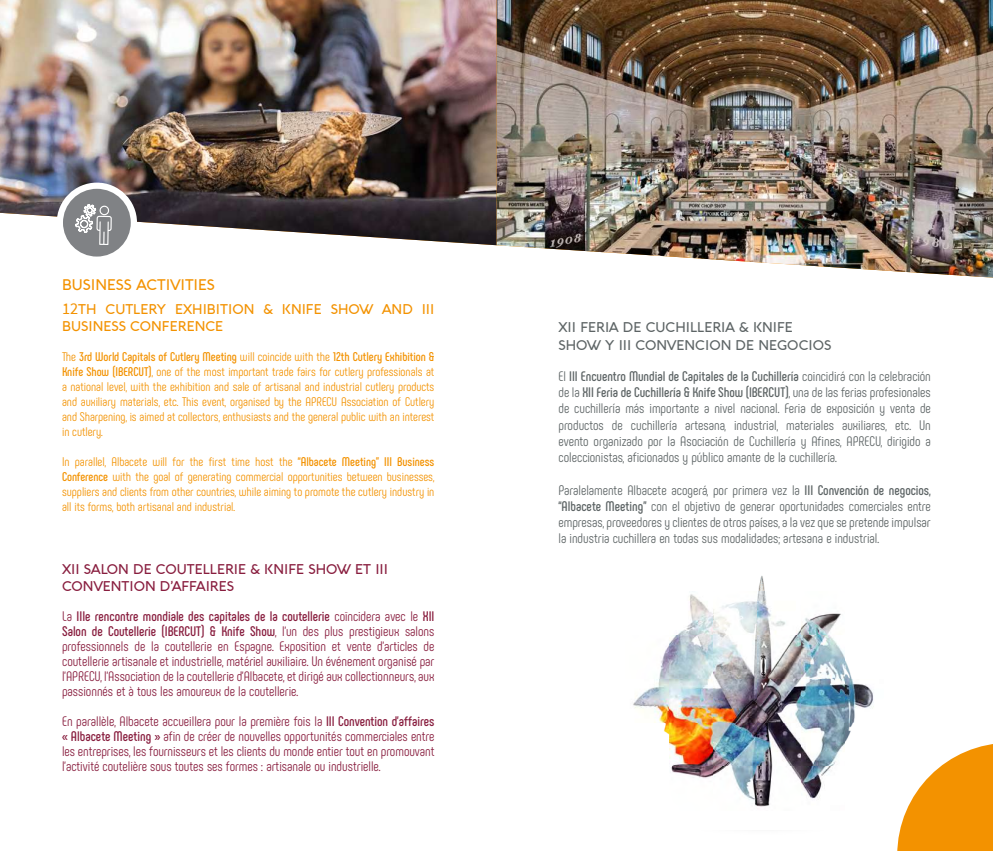
<style>
.page{position:relative;width:993px;height:851px;background:#fff}
.page>*{position:absolute;margin:0;border:0;box-sizing:border-box;transform-origin:0 0}
.t1{font:500 15px "Aquawax";color:#f39200}
.t2{font:13.75px/15px "Phenomena";color:#881d3e;text-align:justify}
.t3{font:13.75px/16.2px "Phenomena";color:#5d6465;text-align:justify}
.t4{font:500 13.75px/17.5px "Aquawax";color:#881d3e}
.t5{font:500 13.75px/17.5px "Aquawax";color:#f39200}
.t6{font:500 13.75px/17.5px "Aquawax";color:#5d6465}
.t7{font:12.5px/15px "Phenomena";color:#f39200;text-align:justify}
.s1{font-family:"Source Sans Pro";font-weight:400;font-size:16.25px}
.s2{font-weight:700}
</style>
<div class="page">
<img style="left:633px;top:576px;width:241px;height:233px">
<img style="left:496px;top:0;width:496px;height:277px">
<img style="left:0;top:0;width:496px;height:245px">
<svg style="left:897px;top:744px;width:95px;height:106px"></svg>
<div style="left:57px;top:182px;width:80px;height:81px;background:#fff;border-radius:50%"></div>
<div style="left:63px;top:189px;width:68px;height:67px;background:#808285;border-radius:50%"></div>
<svg style="left:75px;top:204px;width:37px;height:41px"></svg>
<p class="t1" style="left:62px;top:276px;width:154px">BUSINESS ACTIVITIES</p>
<p class="t5" style="left:62px;top:300px;width:374px"><span class="s1">12</span>TH CUTLERY EXHIBITION &amp; KNIFE SHOW AND III<br>BUSINESS CONFERENCE</p>
<p class="t7" style="left:62px;top:349px;width:374px">The <span class="s2">3rd World Capitals of Cutlery Meeting</span> will coincide with the <span class="s2">12th Cutlery Exhibition &amp; Knife Show (IBERCUT)</span>, one of the most important trade fairs for cutlery professionals at a national level, with the exhibition and sale of artisanal and industrial cutlery products and auxiliary materials, etc. This event, organised by the APRECU Association of Cutlery and Sharpening, is aimed at collectors, enthusiasts and the general public with an interest in cutlery.</p>
<p class="t7" style="left:62px;top:454px;width:374px">In parallel, Albacete will for the first time host the <span class="s2">“Albacete Meeting” III Business Conference</span> with the goal of generating commercial opportunities between businesses, suppliers and clients from other countries, while aiming to promote the cutlery industry in all its forms, both artisanal and industrial.</p>
<p class="t4" style="left:62px;top:560px;width:327px">XII SALON DE COUTELLERIE &amp; KNIFE SHOW ET III<br>CONVENTION D’AFFAIRES</p>
<p class="t2" style="left:62px;top:609px;width:374px">La <span class="s2">IIIe rencontre mondiale des capitales de la coutellerie</span> coïncidera avec le <span class="s2">XII Salon de Coutellerie (IBERCUT) &amp; Knife Show</span>, l’un des plus prestigieux salons professionnels de la coutellerie en Espagne. Exposition et vente d’articles de coutellerie artisanale et industrielle, matériel auxiliaire. Un événement organisé par l’APRECU, l’Association de la coutellerie d’Albacete, et dirigé aux collectionneurs, aux passionnés et à tous les amoureux de la coutellerie.</p>
<p class="t2" style="left:62px;top:714px;width:374px">En parallèle, Albacete accueillera pour la première fois la <span class="s2">III Convention d’affaires « Albacete Meeting »</span> afin de créer de nouvelles opportunités commerciales entre les entreprises, les fournisseurs et les clients du monde entier tout en promouvant l’activité coutelière sous toutes ses formes : artisanale ou industrielle.</p>
<p class="t6" style="left:558px;top:318px;width:274px">XII FERIA DE CUCHILLERIA &amp; KNIFE<br>SHOW Y III CONVENCION DE NEGOCIOS</p>
<p class="t3" style="left:558px;top:368px;width:374px">El <span class="s2">III Encuentro Mundial de Capitales de la Cuchillería</span> coincidirá con la celebración de la <span class="s2">XII Feria de Cuchillería &amp; Knife Show (IBERCUT)</span>, una de las ferias profesionales de cuchillería más importante a nivel nacional. Feria de exposición y venta de productos de cuchillería artesana, industrial, materiales auxiliares, etc. Un evento organizado por la Asociación de Cuchillería y Afines, APRECU, dirigido a coleccionistas, aficionados y público amante de la cuchillería.</p>
<p class="t3" style="left:558px;top:481px;width:374px">Paralelamente Albacete acogerá, por primera vez la <span class="s2">III Convención de negocios, “Albacete Meeting”</span> con el objetivo de generar oportunidades comerciales entre empresas, proveedores y clientes de otros países, a la vez que se pretende impulsar la industria cuchillera en todas sus modalidades; artesana e industrial.</p>
</div>
